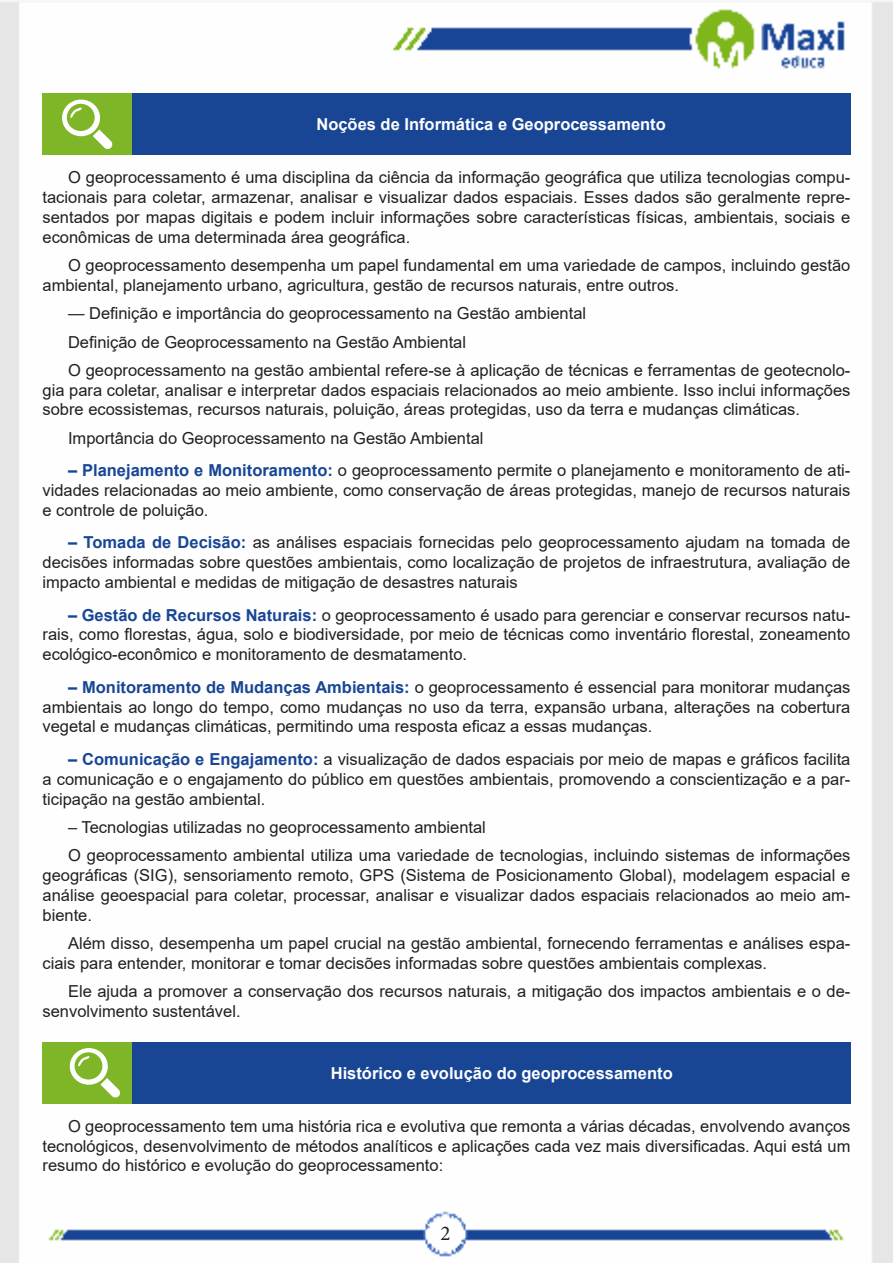
<style>
.page{position:relative;width:893px;height:1263px;background:#fff}
.page>*{position:absolute;margin:0;border:0;box-sizing:border-box;transform-origin:0 0}
.t1{font:21px "Minion Pro";color:#231f20}
.TEXTO_BASE{font:16.5px/19.8px "Arial";color:#231f20;text-align:justify}
.Titulo_de_Caixa{font:700 16.5px "Arial";color:#fff}
.Titulo{font:700 16.5px "Arial";color:#fff}
.s1{font-weight:700;color:#184695}
</style>
<div class="page">
<img style="left:0;top:1px;width:893px;height:1262px">
<div style="left:43px;top:94px;width:89px;height:61px;background:#7fb628"></div>
<div style="left:132px;top:94px;width:718px;height:61px;background:#184695"></div>
<svg style="left:62px;top:100px;width:51px;height:49px"></svg>
<div style="left:43px;top:1042px;width:89px;height:61px;background:#7fb628"></div>
<div style="left:132px;top:1042px;width:718px;height:61px;background:#184695"></div>
<svg style="left:70px;top:1048px;width:50px;height:50px"></svg>
<p class="Titulo_de_Caixa" style="left:316px;top:113px;width:351px">Noções de Informática e Geoprocessamento</p>
<p class="TEXTO_BASE" style="left:43px;top:168px;width:809px;text-indent:26px">O geoprocessamento é uma disciplina da ciência da informação geográfica que utiliza tecnologias compu&shy;tacionais para coletar, armazenar, analisar e visualizar dados espaciais. Esses dados são geralmente repre&shy;sentados por mapas digitais e podem incluir informações sobre características físicas, ambientais, sociais e econômicas de uma determinada área geográfica.</p>
<p class="TEXTO_BASE" style="left:43px;top:255px;width:809px;text-indent:26px">O geoprocessamento desempenha um papel fundamental em uma variedade de campos, incluindo gestão ambiental, planejamento urbano, agricultura, gestão de recursos naturais, entre outros.</p>
<p class="TEXTO_BASE" style="left:68px;top:303px;width:520px">— Definição e importância do geoprocessamento na Gestão ambiental</p>
<p class="TEXTO_BASE" style="left:68px;top:332px;width:400px">Definição de Geoprocessamento na Gestão Ambiental</p>
<p class="TEXTO_BASE" style="left:43px;top:360px;width:809px;text-indent:26px">O geoprocessamento na gestão ambiental refere-se à aplicação de técnicas e ferramentas de geotecnolo&shy;gia para coletar, analisar e interpretar dados espaciais relacionados ao meio ambiente. Isso inclui informações sobre ecossistemas, recursos naturais, poluição, áreas protegidas, uso da terra e mudanças climáticas.</p>
<p class="TEXTO_BASE" style="left:68px;top:428px;width:417px">Importância do Geoprocessamento na Gestão Ambiental</p>
<p class="TEXTO_BASE" style="left:43px;top:460px;width:809px;text-indent:26px"><span class="s1">– Planejamento e Monitoramento:</span> o geoprocessamento permite o planejamento e monitoramento de ati&shy;vidades relacionadas ao meio ambiente, como conservação de áreas protegidas, manejo de recursos naturais e controle de poluição.</p>
<p class="TEXTO_BASE" style="left:43px;top:533px;width:809px;text-indent:26px"><span class="s1">– Tomada de Decisão:</span> as análises espaciais fornecidas pelo geoprocessamento ajudam na tomada de decisões informadas sobre questões ambientais, como localização de projetos de infraestrutura, avaliação de impacto ambiental e medidas de mitigação de desastres naturais</p>
<p class="TEXTO_BASE" style="left:43px;top:605px;width:809px;text-indent:26px"><span class="s1">– Gestão de Recursos Naturais:</span> o geoprocessamento é usado para gerenciar e conservar recursos natu&shy;rais, como florestas, água, solo e biodiversidade, por meio de técnicas como inventário florestal, zoneamento ecológico-econômico e monitoramento de desmatamento.</p>
<p class="TEXTO_BASE" style="left:43px;top:677px;width:809px;text-indent:26px"><span class="s1">– Monitoramento de Mudanças Ambientais:</span> o geoprocessamento é essencial para monitorar mudanças ambientais ao longo do tempo, como mudanças no uso da terra, expansão urbana, alterações na cobertura vegetal e mudanças climáticas, permitindo uma resposta eficaz a essas mudanças.</p>
<p class="TEXTO_BASE" style="left:43px;top:749px;width:809px;text-indent:26px"><span class="s1">– Comunicação e Engajamento:</span> a visualização de dados espaciais por meio de mapas e gráficos facilita a comunicação e o engajamento do público em questões ambientais, promovendo a conscientização e a par&shy;ticipação na gestão ambiental.</p>
<p class="TEXTO_BASE" style="left:68px;top:817px;width:419px">– Tecnologias utilizadas no geoprocessamento ambiental</p>
<p class="TEXTO_BASE" style="left:43px;top:845px;width:809px;text-indent:26px">O geoprocessamento ambiental utiliza uma variedade de tecnologias, incluindo sistemas de informações geográficas (SIG), sensoriamento remoto, GPS (Sistema de Posicionamento Global), modelagem espacial e análise geoespacial para coletar, processar, analisar e visualizar dados espaciais relacionados ao meio am&shy;biente.</p>
<p class="TEXTO_BASE" style="left:43px;top:933px;width:809px;text-indent:26px">Além disso, desempenha um papel crucial na gestão ambiental, fornecendo ferramentas e análises espa&shy;ciais para entender, monitorar e tomar decisões informadas sobre questões ambientais complexas.</p>
<p class="TEXTO_BASE" style="left:43px;top:981px;width:809px;text-indent:26px">Ele ajuda a promover a conservação dos recursos naturais, a mitigação dos impactos ambientais e o de&shy;senvolvimento sustentável.</p>
<p class="Titulo" style="left:331px;top:1061px;width:344px">Histórico e evolução do geoprocessamento</p>
<p class="TEXTO_BASE" style="left:43px;top:1116px;width:809px;text-indent:26px">O geoprocessamento tem uma história rica e evolutiva que remonta a várias décadas, envolvendo avanços tecnológicos, desenvolvimento de métodos analíticos e aplicações cada vez mais diversificadas. Aqui está um resumo do histórico e evolução do geoprocessamento:</p>
<p class="t1" style="left:440px;top:1219px;width:12px">2</p>
</div>
